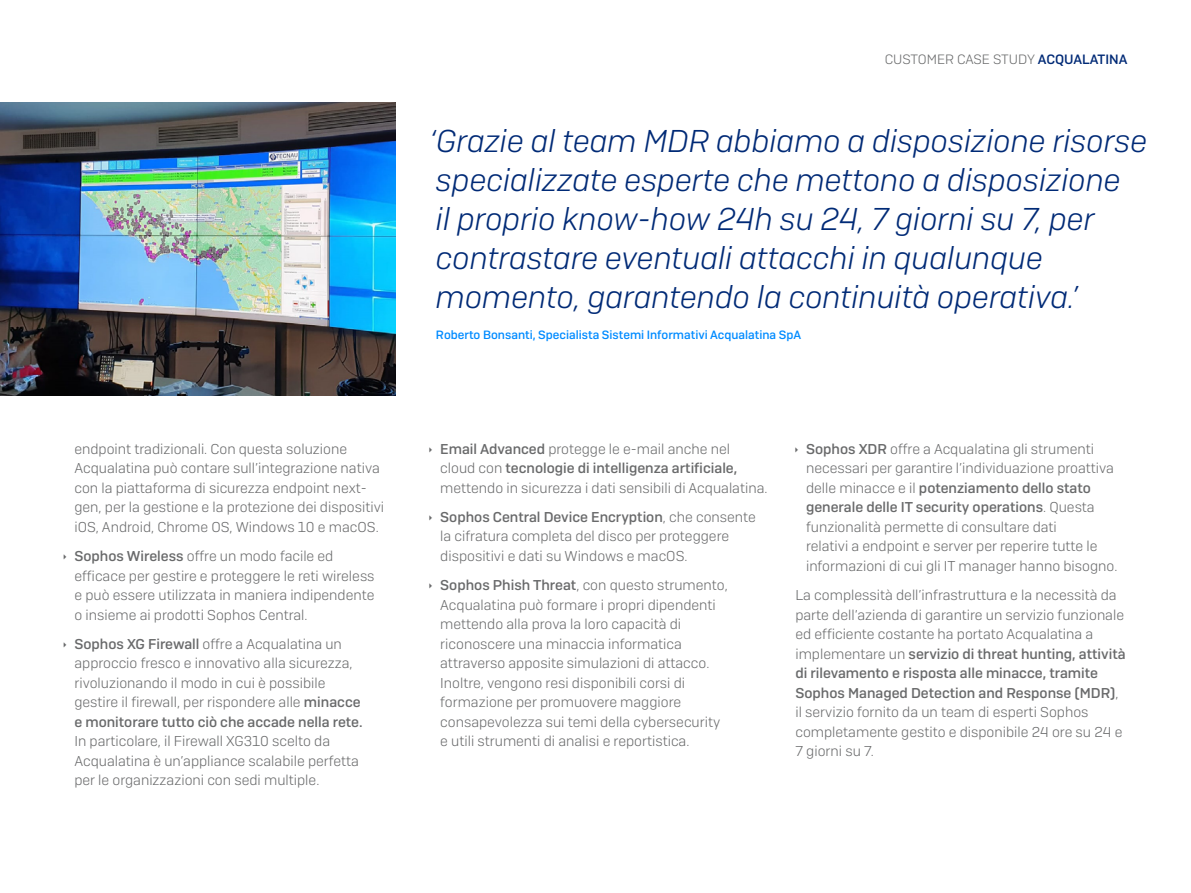
<style>
.page{position:relative;width:1191px;height:893px;background:#fff}
.page>*{position:absolute;margin:0;border:0;box-sizing:border-box;transform-origin:0 0}
.t1{font:italic 300 31.5px/39px "Sophos Sans";color:#002a76}
.t2{font:300 14.25px/19.5px "Sophos Sans";color:#696a6b}
.t3{font:300 13.5px "Sophos Sans";color:#696a6b}
.t4{font:500 12px "Sophos Sans";color:#008bff}
.s1{font-weight:500}
.s2{font-weight:500;color:#002a76}
</style>
<div class="page">
<img style="left:0;top:103px;width:395px;height:292px">
<p class="t2" style="left:74px;top:439px;width:311px">endpoint tradizionali. Con questa soluzione Acqualatina può contare sull’integrazione nativa con la piattaforma di sicurezza endpoint next&shy;gen, per la gestione e la protezione dei dispositivi iOS, Android, Chrome OS, Windows 10 e macOS.</p>
<p class="t2" style="left:74px;top:546px;width:302px"><span class="s1">Sophos Wireless</span> offre un modo facile ed efficace per gestire e proteggere le reti wireless e può essere utilizzata in maniera indipendente o insieme ai prodotti Sophos Central.</p>
<p class="t2" style="left:74px;top:634px;width:290px"><span class="s1">Sophos XG Firewall</span> offre a Acqualatina un approccio fresco e innovativo alla sicurezza, rivoluzionando il modo in cui è possibile gestire il firewall, per rispondere alle <span class="s1">minacce e monitorare tutto ciò che accade nella rete.</span></p>
<p class="t2" style="left:74px;top:731px;width:286px">In particolare, il Firewall XG310 scelto da<br>Acqualatina è un’appliance scalabile perfetta per le organizzazioni con sedi multiple.</p>
<p class="t3" style="left:884px;top:51px;width:244px">CUSTOMER CASE STUDY <span class="s2">ACQUALATINA</span></p>
<p class="t1" style="left:429px;top:120px;width:719px">‘Grazie al team MDR abbiamo a disposizione risorse specializzate esperte che mettono a disposizione<br>il proprio know-how 24h su 24, 7 giorni su 7, per contrastare eventuali attacchi in qualunque momento, garantendo la continuità operativa.’</p>
<p class="t4" style="left:436px;top:327px;width:367px">Roberto Bonsanti, Specialista Sistemi Informativi Acqualatina SpA</p>
<p class="t2" style="left:440px;top:439px;width:329px"><span class="s1">Email Advanced</span> protegge le e-mail anche nel cloud con <span class="s1">tecnologie di intelligenza artificiale, </span>mettendo in sicurezza i dati sensibili di Acqualatina.</p>
<p class="t2" style="left:440px;top:507px;width:317px"><span class="s1">Sophos Central Device Encryption</span>, che consente la cifratura completa del disco per proteggere dispositivi e dati su Windows e macOS.</p>
<p class="t2" style="left:440px;top:575px;width:289px"><span class="s1">Sophos Phish Threat</span>, con questo strumento, Acqualatina può formare i propri dipendenti mettendo alla prova la loro capacità di riconoscere una minaccia informatica attraverso apposite simulazioni di attacco.<br>Inoltre, vengono resi disponibili corsi di formazione per promuovere maggiore consapevolezza sui temi della cybersecurity e utili strumenti di analisi e reportistica.</p>
<p class="t2" style="left:806px;top:439px;width:313px"><span class="s1">Sophos XDR</span> offre a Acqualatina gli strumenti necessari per garantire l’individuazione proattiva delle minacce e il <span class="s1">potenziamento dello stato generale delle IT security operations</span>. Questa funzionalità permette di consultare dati<br>relativi a endpoint e server per reperire tutte le informazioni di cui gli IT manager hanno bisogno.</p>
<p class="t2" style="left:795px;top:585px;width:332px">La complessità dell’infrastruttura e la necessità da parte dell’azienda di garantire un servizio funzionale ed efficiente costante ha portato Acqualatina a implementare un <span class="s1">servizio di threat hunting, attività di rilevamento e risposta alle minacce, tramite Sophos Managed Detection and Response (MDR)</span>, il servizio fornito da un team di esperti Sophos completamente gestito e disponibile 24 ore su 24 e 7 giorni su 7.</p>
</div>
